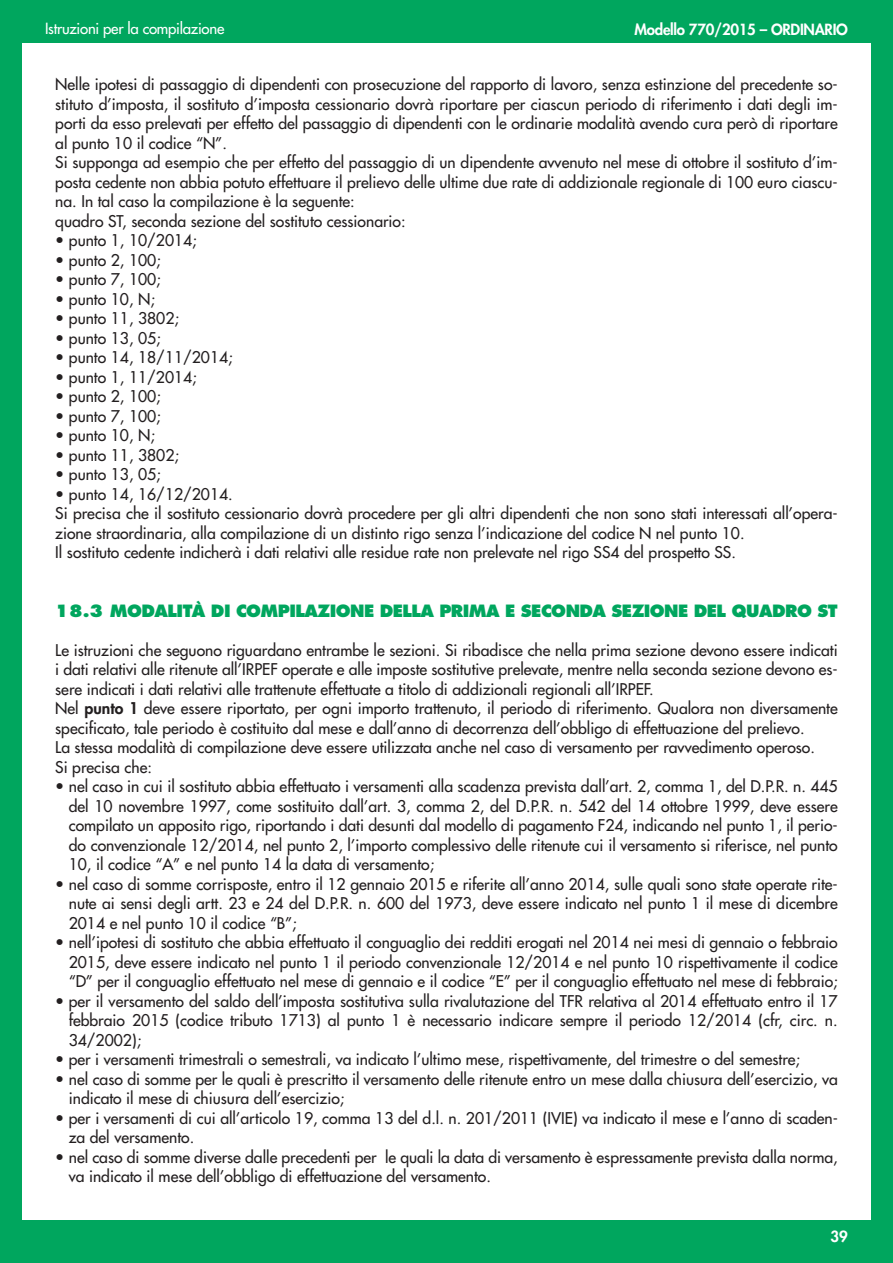
<style>
.page{position:relative;width:893px;height:1263px;background:#fff}
.page>*{position:absolute;margin:0;border:0;box-sizing:border-box;transform-origin:0 0}
.t1{font:800 16.5px "Futura";letter-spacing:-.035em;color:#00a65e}
.t2{font:15.75px/19.5px "Futura";color:#231f20}
.t3{font:800 15px "Futura";letter-spacing:-.015em;color:#fff}
.t4{font:15px "Futura";letter-spacing:-.015em;color:#fff}
.s1{font-weight:800}
</style>
<div class="page">
<div style="left:0;top:43px;width:21px;height:1220px;background:#00a65e"></div>
<div style="left:872px;top:43px;width:21px;height:1177px;background:#00a65e"></div>
<div style="left:0;top:1220px;width:893px;height:43px;background:#00a65e"></div>
<div style="left:0;top:0;width:893px;height:43px;background:#00a65e"></div>
<p class="t4" style="left:45px;top:21px;width:181px">Istruzioni per la compilazione</p>
<p class="t3" style="left:635px;top:23px;width:215px">Modello 770/2015 – ORDINARIO</p>
<p class="t2" style="left:55px;top:76px;width:784px">Nelle ipotesi di passaggio di dipendenti con prosecuzione del rapporto di lavoro, senza estinzione del precedente so&shy;stituto d’imposta, il sostituto d’imposta cessionario dovrà riportare per ciascun periodo di riferimento i dati degli im&shy;porti da esso prelevati per effetto del passaggio di dipendenti con le ordinarie modalità avendo cura però di riportare al punto 10 il codice “N”.<br>Si supponga ad esempio che per effetto del passaggio di un dipendente avvenuto nel mese di ottobre il sostituto d’im&shy;posta cedente non abbia potuto effettuare il prelievo delle ultime due rate di addizionale regionale di 100 euro ciascu&shy;na. In tal caso la compilazione è la seguente:<br>quadro ST, seconda sezione del sostituto cessionario:</p>
<p class="t2" style="left:55px;top:232px;width:143px">• punto 1, 10/2014;</p>
<p class="t2" style="left:55px;top:251px;width:107px">• punto 2, 100;</p>
<p class="t2" style="left:55px;top:271px;width:107px">• punto 7, 100;</p>
<p class="t2" style="left:55px;top:290px;width:101px">• punto 10, N;</p>
<p class="t2" style="left:55px;top:310px;width:125px">• punto 11, 3802;</p>
<p class="t2" style="left:55px;top:329px;width:107px">• punto 13, 05;</p>
<p class="t2" style="left:55px;top:349px;width:179px">• punto 14, 18/11/2014;</p>
<p class="t2" style="left:55px;top:368px;width:143px">• punto 1, 11/2014;</p>
<p class="t2" style="left:55px;top:388px;width:107px">• punto 2, 100;</p>
<p class="t2" style="left:55px;top:407px;width:107px">• punto 7, 100;</p>
<p class="t2" style="left:55px;top:427px;width:101px">• punto 10, N;</p>
<p class="t2" style="left:55px;top:446px;width:125px">• punto 11, 3802;</p>
<p class="t2" style="left:55px;top:466px;width:107px">• punto 13, 05;</p>
<p class="t2" style="left:55px;top:485px;width:784px">• punto 14, 16/12/2014.<br>Si precisa che il sostituto cessionario dovrà procedere per gli altri dipendenti che non sono stati interessati all’opera&shy;zione straordinaria, alla compilazione di un distinto rigo senza l’indicazione del codice N nel punto 10.<br>Il sostituto cedente indicherà i dati relativi alle residue rate non prelevate nel rigo SS4 del prospetto SS.</p>
<p class="t1" style="left:55px;top:603px;width:784px">18.3 MODALITÀ DI COMPILAZIONE DELLA PRIMA E SECONDA SEZIONE DEL QUADRO ST</p>
<p class="t2" style="left:55px;top:641px;width:784px">Le istruzioni che seguono riguardano entrambe le sezioni. Si ribadisce che nella prima sezione devono essere indicati i dati relativi alle ritenute all’IRPEF operate e alle imposte sostitutive prelevate, mentre nella seconda sezione devono es&shy;sere indicati i dati relativi alle trattenute effettuate a titolo di addizionali regionali all’IRPEF.<br>Nel <span class="s1">punto 1</span> deve essere riportato, per ogni importo trattenuto, il periodo di riferimento. Qualora non diversamente specificato, tale periodo è costituito dal mese e dall’anno di decorrenza dell’obbligo di effettuazione del prelievo.<br>La stessa modalità di compilazione deve essere utilizzata anche nel caso di versamento per ravvedimento operoso.<br>Si precisa che:</p>
<p class="t2" style="left:69px;top:778px;width:770px;text-align:justify;text-indent:-13px">• nel caso in cui il sostituto abbia effettuato i versamenti alla scadenza prevista dall’art. 2, comma 1, del D.P.R. n. 445 del 10 novembre 1997, come sostituito dall’art. 3, comma 2, del D.P.R. n. 542 del 14 ottobre 1999, deve essere compilato un apposito rigo, riportando i dati desunti dal modello di pagamento F24, indicando nel punto 1, il perio&shy;do convenzionale 12/2014, nel punto 2, l’importo complessivo delle ritenute cui il versamento si riferisce, nel punto 10, il codice “A” e nel punto 14 la data di versamento;</p>
<p class="t2" style="left:69px;top:875px;width:770px;text-align:justify;text-indent:-13px">• nel caso di somme corrisposte, entro il 12 gennaio 2015 e riferite all’anno 2014, sulle quali sono state operate rite&shy;nute ai sensi degli artt. 23 e 24 del D.P.R. n. 600 del 1973, deve essere indicato nel punto 1 il mese di dicembre 2014 e nel punto 10 il codice “B”;</p>
<p class="t2" style="left:69px;top:934px;width:770px;text-align:justify;text-indent:-13px">• nell’ipotesi di sostituto che abbia effettuato il conguaglio dei redditi erogati nel 2014 nei mesi di gennaio o febbraio 2015, deve essere indicato nel punto 1 il periodo convenzionale 12/2014 e nel punto 10 rispettivamente il codice “D” per il conguaglio effettuato nel mese di gennaio e il codice “E” per il conguaglio effettuato nel mese di febbraio;</p>
<p class="t2" style="left:69px;top:992px;width:770px;text-align:justify;text-indent:-13px">• per il versamento del saldo dell’imposta sostitutiva sulla rivalutazione del TFR relativa al 2014 effettuato entro il 17 febbraio 2015 (codice tributo 1713) al punto 1 è necessario indicare sempre il periodo 12/2014 (cfr, circ. n.<br>34/2002);</p>
<p class="t2" style="left:55px;top:1051px;width:746px">• per i versamenti trimestrali o semestrali, va indicato l’ultimo mese, rispettivamente, del trimestre o del semestre;</p>
<p class="t2" style="left:69px;top:1070px;width:770px;text-indent:-13px">• nel caso di somme per le quali è prescritto il versamento delle ritenute entro un mese dalla chiusura dell’esercizio, va indicato il mese di chiusura dell’esercizio;</p>
<p class="t2" style="left:69px;top:1109px;width:771px;text-indent:-13px">• per i versamenti di cui all’articolo 19, comma 13 del d.l. n. 201/2011 (IVIE) va indicato il mese e l’anno di scaden&shy;za del versamento.</p>
<p class="t2" style="left:69px;top:1148px;width:770px;text-indent:-13px">• nel caso di somme diverse dalle precedenti per le quali la data di versamento è espressamente prevista dalla norma, va indicato il mese dell’obbligo di effettuazione del versamento.</p>
<p class="t3" style="left:831px;top:1229px;width:19px">39</p>
</div>
